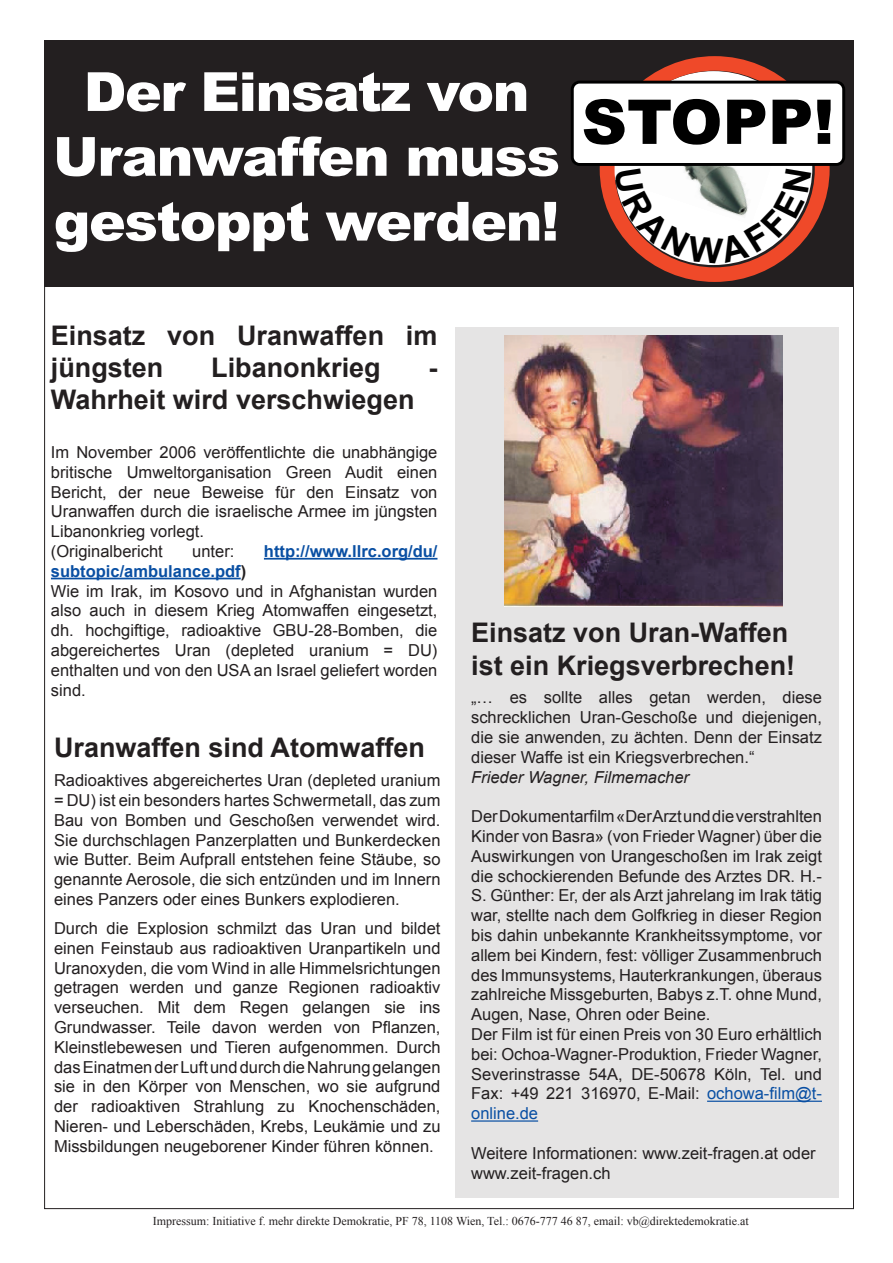
<style>
.page{position:relative;width:893px;height:1263px;background:#fff}
.page>*{position:absolute;margin:0;border:0;box-sizing:border-box;transform-origin:0 0}
.t1{font:900 61.8px "Arial";color:#000}
.t2{font:900 54px/64.8px "Arial";letter-spacing:-.025em;color:#fff;text-align:center}
.t3{font:700 27px/32.4px "Arial";color:#231f20}
.t4{font:16.5px/19.8px "Arial";color:#231f20}
.t5{font:italic 16.5px "Arial";color:#231f20}
.t6{font:700 16.5px "Arial";color:#094fa3}
.t7{font:12px "Times New Roman";color:#231f20}
.s1{font-weight:700;color:#094fa3}
.s2{font-weight:700}
.s3{color:#094fa3}
</style>
<div class="page">
<div style="left:455px;top:327px;width:384px;height:870px;background:#e5e4e4"></div>
<div style="left:44px;top:40px;width:810px;height:247px;background:#231f20"></div>
<div style="left:600px;top:56px;width:229px;height:226px;border:15px solid #ef4929;border-radius:50%"></div>
<hr style="left:264px;top:558px;width:173px;height:2px;background:#094fa3">
<hr style="left:51px;top:578px;width:190px;height:1px;background:#094fa3">
<img style="left:504px;top:335px;width:278px;height:271px">
<hr style="left:707px;top:1100px;width:115px;height:2px;background:#094fa3">
<hr style="left:471px;top:1120px;width:67px;height:1px;background:#094fa3">
<svg style="left:571px;top:79px;width:274px;height:185px"></svg>
<h2 class="t2" style="left:53px;top:58px;width:508px">Der Einsatz von<br>Uranwaffen muss gestoppt werden!</h2>
<h1 class="t1" style="left:582px;top:77px;width:254px">STOPP!</h1>
<h3 class="t3" style="left:51px;top:320px;width:388px">Einsatz von Uranwaffen im jüngsten</h3>
<h3 class="t3" style="left:211px;top:352px;width:171px">Libanonkrieg</h3>
<h3 class="t3" style="left:428px;top:352px;width:10px">-</h3>
<h3 class="t3" style="left:51px;top:385px;width:365px">Wahrheit wird verschwiegen</h3>
<p class="t4" style="left:51px;top:442px;width:388px">Im November 2006 veröffentlichte die unabhängige britische Umweltorganisation Green Audit einen Bericht, der neue Beweise für den Einsatz von Uranwaffen durch die israelische Armee im jüngsten Libanonkrieg vorlegt.<br>(Originalbericht</p>
<p class="t4" style="left:192px;top:541px;width:44px">unter:</p>
<p class="t6" style="left:264px;top:540px;width:175px">http://www.llrc.org/du/</p>
<p class="t4" style="left:51px;top:561px;width:388px"><span class="s1">subtopic/ambulance.pdf</span><span class="s2">)<br></span>Wie im Irak, im Kosovo und in Afghanistan wurden also auch in diesem Krieg Atomwaffen eingesetzt, dh. hochgiftige, radioaktive GBU-28-Bomben, die abgereichertes Uran (depleted uranium = DU) enthalten und von den USA an Israel geliefert worden sind.</p>
<h3 class="t3" style="left:471px;top:617px;width:326px">Einsatz von Uran-Waffen ist ein Kriegsverbrechen!</h3>
<p class="t4" style="left:471px;top:688px;width:352px;text-align:justify">„… es sollte alles getan werden, diese schrecklichen Uran-Geschoße und diejenigen, die sie anwenden, zu ächten. Denn der Einsatz dieser Waffe ist ein Kriegsverbrechen.“</p>
<p class="t5" style="left:471px;top:766px;width:219px">Frieder Wagner, Filmemacher</p>
<p class="t4" style="left:471px;top:807px;width:352px">Der Dokumentarfilm «Der Arzt und die verstrahlten Kinder von Basra» (von Frieder Wagner) über die Auswirkungen von Urangeschoßen im Irak zeigt die schockierenden Befunde des Arztes DR. H.- S. Günther: Er, der als Arzt jahrelang im Irak tätig war, stellte nach dem Golfkrieg in dieser Region bis dahin unbekannte Krankheitssymptome, vor allem bei Kindern, fest: völliger Zusammenbruch des Immunsystems, Hauterkrankungen, überaus zahlreiche Missgeburten, Babys z.T. ohne Mund, Augen, Nase, Ohren oder Beine.<br>Der Film ist für einen Preis von 30 Euro erhältlich bei: Ochoa-Wagner-Produktion, Frieder Wagner, Severinstrasse 54A, DE-50678 Köln, Tel. und Fax: +49 221 316970, E-Mail: <span class="s3">ochowa-film@t&shy;online.de</span></p>
<p class="t4" style="left:471px;top:1143px;width:346px">Weitere Informationen: www.zeit-fragen.at oder www.zeit-fragen.ch</p>
<p class="t7" style="left:153px;top:1212px;width:598px">Impressum: Initiative f. mehr direkte Demokratie, PF 78, 1108 Wien, Tel.: 0676-777 46 87, email: vb@direktedemokratie.at</p>
<h3 class="t3" style="left:54px;top:733px;width:373px">Uranwaffen sind Atomwaffen</h3>
<p class="t4" style="left:54px;top:771px;width:388px;text-align:justify">Radioaktives abgereichertes Uran (depleted uranium = DU) ist ein besonders hartes Schwermetall, das zum Bau von Bomben und Geschoßen verwendet wird.<br>Sie durchschlagen Panzerplatten und Bunkerdecken wie Butter. Beim Aufprall entstehen feine Stäube, so genannte Aerosole, die sich entzünden und im Innern eines Panzers oder eines Bunkers explodieren.</p>
<p class="t4" style="left:54px;top:918px;width:388px;text-align:justify">Durch die Explosion schmilzt das Uran und bildet einen Feinstaub aus radioaktiven Uranpartikeln und Uranoxyden, die vom Wind in alle Himmelsrichtungen getragen werden und ganze Regionen radioaktiv verseuchen. Mit dem Regen gelangen sie ins Grundwasser. Teile davon werden von Pflanzen, Kleinstlebewesen und Tieren aufgenommen. Durch das Einatmen der Luft und durch die Nahrung gelangen sie in den Körper von Menschen, wo sie aufgrund der radioaktiven Strahlung zu Knochenschäden, Nieren- und Leberschäden, Krebs, Leukämie und zu Missbildungen neugeborener Kinder führen können.</p>
</div>
